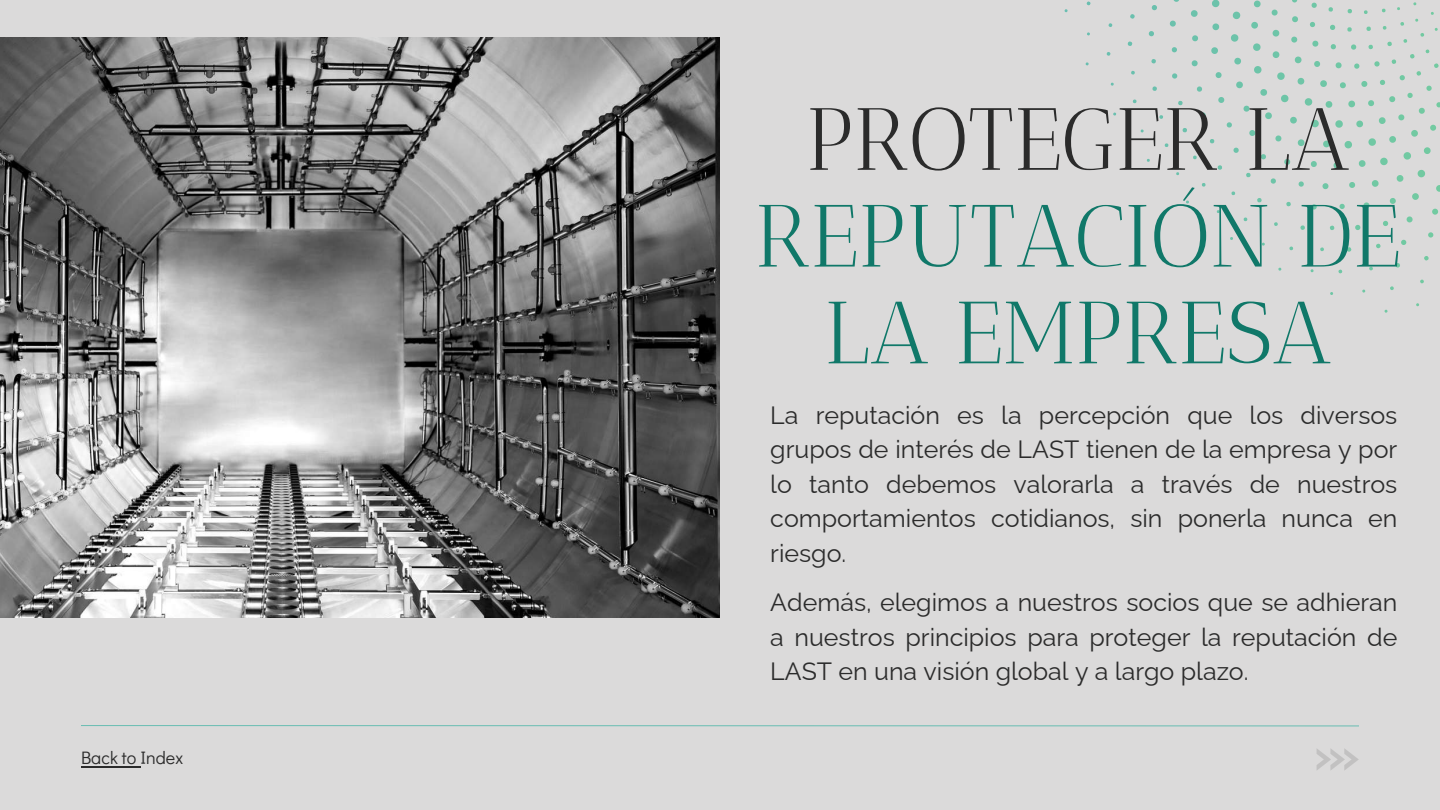
<style>
.page{position:relative;width:1440px;height:810px;background:#dbdada}
.page>*{position:absolute;margin:0;border:0;box-sizing:border-box;transform-origin:0 0}
.t1{font:88px/96.8px "Antic Didone";color:#107869;text-align:center}
.t2{font:88px "Antic Didone";color:#2b2b2b}
.t3{font:25px/34.5px "Raleway";color:#2b2b2b;text-align:justify}
.t4{font:18px "Didact Gothic";color:#2b2b2b}
</style>
<div class="page">
<svg style="left:81px;top:725px;width:1278px;height:2px;background:#a0cac5"></svg>
<svg style="left:1317px;top:749px;width:42px;height:21px"></svg>
<svg style="left:1064px;top:0;width:376px;height:313px"></svg>
<img style="left:0;top:37px;width:720px;height:580px">
<hr style="left:81px;top:766px;width:59px;height:1px;background:#2b2b2b">
<p class="t4" style="left:81px;top:746px;width:104px">Back to Index</p>
<h1 class="t2" style="left:806px;top:87px;width:545px">PROTEGER LA</h1>
<h1 class="t1" style="left:755px;top:188px;width:647px">REPUTACIÓN DE<br>LA EMPRESA</h1>
<p class="t3" style="left:770px;top:398px;width:629px">La reputación es la percepción que los diversos grupos de interés de LAST tienen de la empresa y por lo tanto debemos valorarla a través de nuestros comportamientos cotidianos, sin ponerla nunca en riesgo.</p>
<p class="t3" style="left:770px;top:585px;width:629px">Además, elegimos a nuestros socios que se adhieran a nuestros principios para proteger la reputación de LAST en una visión global y a largo plazo.</p>
</div>
